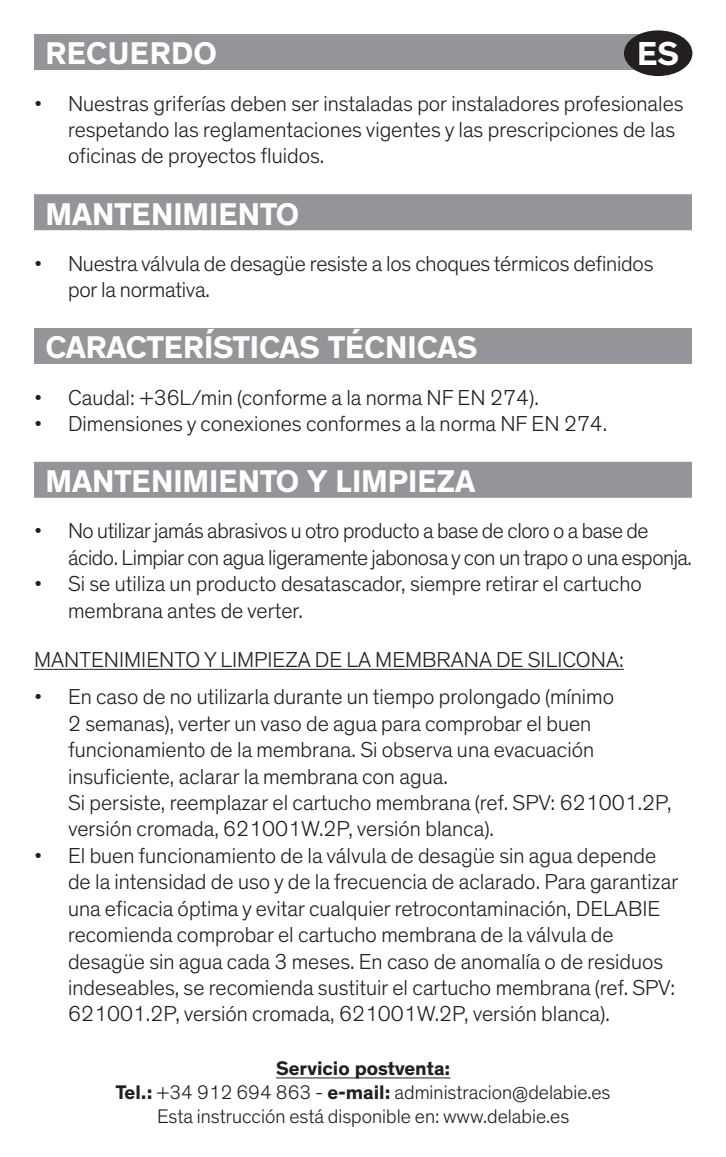
<style>
.page{position:relative;width:726px;height:1157px;background:#fff}
.page>*{position:absolute;margin:0;border:0;box-sizing:border-box;transform-origin:0 0}
.t1{font:700 34px "Theinhardt";color:#fff}
.Titre_filet_gris{font:700 32px "Theinhardt";color:#fff}
.Titre_filet_gris_picto{font:700 32px "Theinhardt";letter-spacing:.015em;color:#fff}
.Texte_puces{font:300 22px/26.4px "Theinhardt";color:#231f20}
.Texte_puces-2{font:300 22px/26.4px "Theinhardt";letter-spacing:-.02em;color:#231f20}
.Texte_standard{font:300 20px/24px "Theinhardt";color:#231f20;text-align:center}
.s1{font-weight:700}
</style>
<div class="page">
<div style="left:34px;top:34px;width:635px;height:36px;background:#939598"></div>
<div style="left:34px;top:194px;width:658px;height:36px;background:#939598"></div>
<div style="left:34px;top:328px;width:658px;height:36px;background:#939598"></div>
<div style="left:34px;top:462px;width:658px;height:36px;background:#939598"></div>
<hr style="left:34px;top:668px;width:590px;height:2px;background:#231f20">
<div style="left:624px;top:30px;width:68px;height:46px;background:#231f20;border-radius:50%"></div>
<hr style="left:276px;top:1077px;width:174px;height:1px;background:#231f20">
<p class="t1" style="left:637px;top:32px;width:44px">ES</p>
<p class="Titre_filet_gris_picto" style="left:46px;top:34px;width:173px">RECUERDO</p>
<p class="Texte_puces" style="left:68px;top:90px;width:617px;text-indent:-34px">• Nuestras griferías deben ser instaladas por instaladores profesionales respetando las reglamentaciones vigentes y las prescripciones de las oficinas de proyectos fluidos.</p>
<p class="Titre_filet_gris" style="left:45px;top:194px;width:255px">MANTENIMIENTO</p>
<p class="Texte_puces" style="left:68px;top:250px;width:587px;text-indent:-34px">• Nuestra válvula de desagüe resiste a los choques térmicos definidos por la normativa.</p>
<p class="Titre_filet_gris" style="left:45px;top:328px;width:434px">CARACTERÍSTICAS TÉCNICAS</p>
<p class="Texte_puces" style="left:34px;top:384px;width:506px">• Caudal: +36L/min (conforme a la norma NF EN 274).</p>
<p class="Texte_puces" style="left:34px;top:411px;width:575px">• Dimensiones y conexiones conformes a la norma NF EN 274.</p>
<p class="Titre_filet_gris" style="left:45px;top:461px;width:431px">MANTENIMIENTO Y LIMPIEZA</p>
<p class="Texte_puces-2" style="left:68px;top:518px;width:625px;text-indent:-34px">• No utilizar jamás abrasivos u otro producto a base de cloro o a base de ácido. Limpiar con agua ligeramente jabonosa y con un trapo o una esponja.</p>
<p class="Texte_puces" style="left:68px;top:571px;width:575px;text-indent:-34px">• Si se utiliza un producto desatascador, siempre retirar el cartucho membrana antes de verter.</p>
<p class="Texte_puces" style="left:34px;top:646px;width:591px">MANTENIMIENTO Y LIMPIEZA DE LA MEMBRANA DE SILICONA:</p>
<p class="Texte_puces" style="left:68px;top:684px;width:605px;text-indent:-34px">• En caso de no utilizarla durante un tiempo prolongado (mínimo<br>2 semanas), verter un vaso de agua para comprobar el buen funcionamiento de la membrana. Si observa una evacuación insuficiente, aclarar la membrana con agua.<br>Si persiste, reemplazar el cartucho membrana (ref. SPV: 621001.2P, versión cromada, 621001W.2P, versión blanca).</p>
<p class="Texte_puces" style="left:68px;top:842px;width:612px;text-indent:-34px">• El buen funcionamiento de la válvula de desagüe sin agua depende de la intensidad de uso y de la frecuencia de aclarado. Para garantizar una eficacia óptima y evitar cualquier retrocontaminación, DELABIE recomienda comprobar el cartucho membrana de la válvula de desagüe sin agua cada 3 meses. En caso de anomalía o de residuos indeseables, se recomienda sustituir el cartucho membrana (ref. SPV:<br>621001.2P, versión cromada, 621001W.2P, versión blanca).</p>
<p class="Texte_standard" style="left:116px;top:1056px;width:496px"><span class="s1">Servicio postventa:<br>Tel.:</span> +34 912 694 863 - <span class="s1">e-mail:</span> administracion@delabie.es<br>Esta instrucción está disponible en: www.delabie.es</p>
</div>
